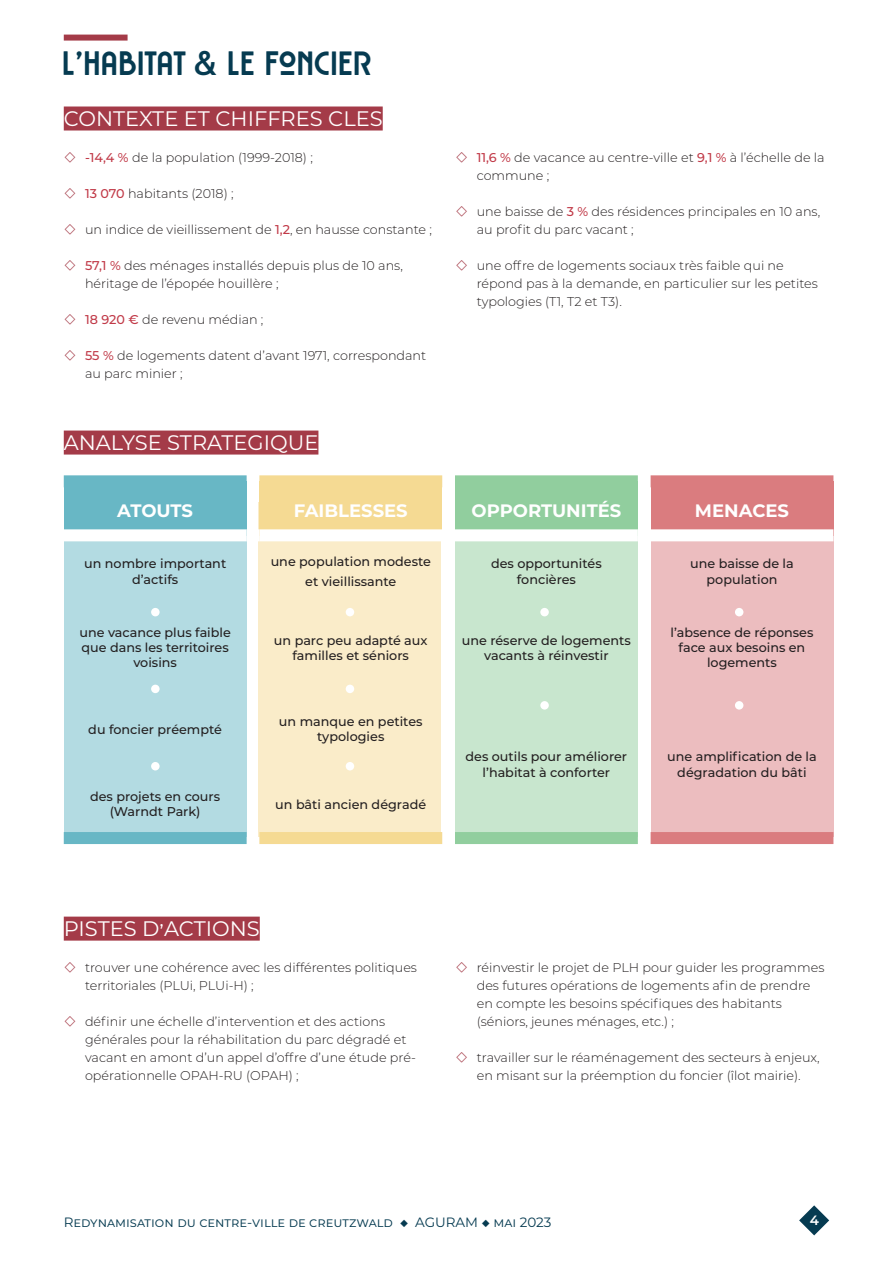
<style>
.page{position:relative;width:893px;height:1263px;background:#fff}
.page>*{position:absolute;margin:0;border:0;box-sizing:border-box;transform-origin:0 0}
.t1{font:33px "Rousseau Deco";color:#063b51}
.t2{font:21px "Montserrat";color:#fff}
.t3{font:700 18px "Montserrat";color:#fff}
.t4{font:13.5px "Montserrat";color:#063b51}
.t5{font:600 13.5px "Montserrat";color:#fff}
.t6{font:300 12.75px/18px "Montserrat";color:#231f20}
.t7{font:500 12.75px/15.3px "Montserrat";color:#231f20;text-align:center}
.s1{font-weight:500;color:#c13a48}
</style>
<div class="page">
<svg style="left:799px;top:1205px;width:30px;height:30px"></svg>
<div style="left:64px;top:502px;width:183px;height:335px;background:#b3dbe2"></div>
<div style="left:259px;top:502px;width:182px;height:335px;background:#faecc9"></div>
<div style="left:455px;top:502px;width:183px;height:335px;background:#c8e6ce"></div>
<div style="left:651px;top:502px;width:182px;height:335px;background:#ecbdbf"></div>
<div style="left:64px;top:35px;width:64px;height:6px;background:#a43b48"></div>
<div style="left:64px;top:107px;width:319px;height:24px;background:#a43b48"></div>
<div style="left:64px;top:431px;width:254px;height:24px;background:#a43b48"></div>
<div style="left:64px;top:481px;width:183px;height:54px;background:#68b7c5"></div>
<div style="left:259px;top:481px;width:183px;height:54px;background:#f5da93"></div>
<div style="left:455px;top:481px;width:183px;height:54px;background:#91ce9e"></div>
<div style="left:651px;top:481px;width:182px;height:54px;background:#da7c7f"></div>
<div style="left:64px;top:529px;width:183px;height:12px;background:#fff"></div>
<div style="left:259px;top:529px;width:183px;height:12px;background:#fff"></div>
<div style="left:455px;top:529px;width:183px;height:12px;background:#fff"></div>
<div style="left:651px;top:529px;width:182px;height:12px;background:#fff"></div>
<div style="left:64px;top:475px;width:183px;height:12px;background:#68b7c5"></div>
<div style="left:64px;top:832px;width:183px;height:12px;background:#68b7c5"></div>
<div style="left:259px;top:475px;width:183px;height:12px;background:#f5da93"></div>
<div style="left:259px;top:832px;width:183px;height:12px;background:#f5da93"></div>
<div style="left:455px;top:475px;width:183px;height:12px;background:#91ce9e"></div>
<div style="left:455px;top:832px;width:183px;height:12px;background:#91ce9e"></div>
<div style="left:651px;top:475px;width:182px;height:12px;background:#da7c7f"></div>
<div style="left:651px;top:832px;width:182px;height:12px;background:#da7c7f"></div>
<div style="left:64px;top:917px;width:196px;height:24px;background:#a43b48"></div>
<div style="left:151px;top:608px;width:9px;height:8px;background:#fff;border-radius:50%"></div>
<div style="left:346px;top:608px;width:8px;height:8px;background:#fff;border-radius:50%"></div>
<div style="left:735px;top:608px;width:8px;height:8px;background:#fff;border-radius:50%"></div>
<div style="left:540px;top:608px;width:9px;height:8px;background:#fff;border-radius:50%"></div>
<div style="left:151px;top:685px;width:9px;height:8px;background:#fff;border-radius:50%"></div>
<div style="left:346px;top:685px;width:8px;height:8px;background:#fff;border-radius:50%"></div>
<div style="left:735px;top:701px;width:8px;height:9px;background:#fff;border-radius:50%"></div>
<div style="left:540px;top:701px;width:9px;height:9px;background:#fff;border-radius:50%"></div>
<div style="left:151px;top:762px;width:9px;height:8px;background:#fff;border-radius:50%"></div>
<div style="left:346px;top:762px;width:8px;height:8px;background:#fff;border-radius:50%"></div>
<h1 class="t1" style="left:64px;top:42px;width:312px">L’HABITAT &amp; LE FONCIER</h1>
<h2 class="t2" style="left:64px;top:104px;width:320px">CONTEXTE ET CHIFFRES CLES</h2>
<p class="t6" style="left:85px;top:148px;width:229px"><span class="s1">-14,4 %</span> de la population (1999-2018) ;</p>
<p class="t6" style="left:85px;top:184px;width:150px"><span class="s1">13 070</span> habitants (2018) ;</p>
<p class="t6" style="left:85px;top:220px;width:348px">un indice de vieillissement de <span class="s1">1,2</span>, en hausse constante ;</p>
<p class="t6" style="left:85px;top:256px;width:319px"><span class="s1">57,1 %</span> des ménages installés depuis plus de 10 ans, héritage de l’épopée houillère ;</p>
<p class="t6" style="left:85px;top:310px;width:180px"><span class="s1">18 920 €</span> de revenu médian ;</p>
<p class="t6" style="left:85px;top:346px;width:343px"><span class="s1">55 %</span> de logements datent d’avant 1971, correspondant au parc minier ;</p>
<h2 class="t2" style="left:64px;top:428px;width:256px">ANALYSE STRATEGIQUE</h2>
<p class="t6" style="left:477px;top:148px;width:349px"><span class="s1">11,6 %</span> de vacance au centre-ville et <span class="s1">9,1 %</span> à l’échelle de la commune ;</p>
<p class="t6" style="left:477px;top:202px;width:345px">une baisse de <span class="s1">3 %</span> des résidences principales en 10 ans, au profit du parc vacant ;</p>
<p class="t6" style="left:477px;top:256px;width:343px">une offre de logements sociaux très faible qui ne répond pas à la demande, en particulier sur les petites typologies (T1, T2 et T3).</p>
<h3 class="t3" style="left:117px;top:498px;width:77px">ATOUTS</h3>
<h3 class="t3" style="left:294px;top:498px;width:115px">FAIBLESSES</h3>
<h3 class="t3" style="left:471px;top:498px;width:151px">OPPORTUNITÉS</h3>
<h3 class="t3" style="left:695px;top:498px;width:96px">MENACES</h3>
<p class="t7" style="left:84px;top:556px;width:144px">un nombre important d’actifs</p>
<p class="t7" style="left:271px;top:551px;width:162px;line-height:19.5px">une population modeste et vieillissante</p>
<p class="t7" style="left:491px;top:556px;width:112px">des opportunités foncières</p>
<p class="t7" style="left:690px;top:556px;width:105px">une baisse de la population</p>
<p class="t7" style="left:79px;top:624px;width:153px">une vacance plus faible que dans les territoires voisins</p>
<p class="t7" style="left:274px;top:632px;width:155px">un parc peu adapté aux familles et séniors</p>
<p class="t7" style="left:462px;top:632px;width:171px">une réserve de logements vacants à réinvestir</p>
<p class="t7" style="left:671px;top:624px;width:144px">l’absence de réponses face aux besoins en logements</p>
<p class="t7" style="left:88px;top:721px;width:135px">du foncier préempté</p>
<p class="t7" style="left:279px;top:713px;width:145px">un manque en petites typologies</p>
<p class="t7" style="left:90px;top:788px;width:132px">des projets en cours (Warndt Park)</p>
<p class="t7" style="left:275px;top:796px;width:152px">un bâti ancien dégradé</p>
<p class="t7" style="left:466px;top:749px;width:163px">des outils pour améliorer l’habitat à conforter</p>
<p class="t7" style="left:667px;top:749px;width:151px">une amplification de la dégradation du bâti</p>
<h2 class="t2" style="left:64px;top:914px;width:197px">PISTES D’ACTIONS</h2>
<p class="t6" style="left:85px;top:958px;width:333px">trouver une cohérence avec les différentes politiques territoriales (PLUi, PLUi-H) ;</p>
<p class="t6" style="left:85px;top:1012px;width:332px">définir une échelle d’intervention et des actions générales pour la réhabilitation du parc dégradé et vacant en amont d’un appel d’offre d’une étude pré&shy;opérationnelle OPAH-RU (OPAH) ;</p>
<p class="t6" style="left:477px;top:958px;width:349px">réinvestir le projet de PLH pour guider les programmes des futures opérations de logements afin de prendre en compte les besoins spécifiques des habitants (séniors, jeunes ménages, etc.) ;</p>
<p class="t6" style="left:477px;top:1048px;width:344px">travailler sur le réaménagement des secteurs à enjeux, en misant sur la préemption du foncier (îlot mairie).</p>
<p class="t4" style="left:64px;top:1213px;width:489px">Redynamisation du centre-ville de creutzwald ◆ AGURAM ◆ mai 2023</p>
<p class="t5" style="left:810px;top:1211px;width:11px">4</p>
</div>
